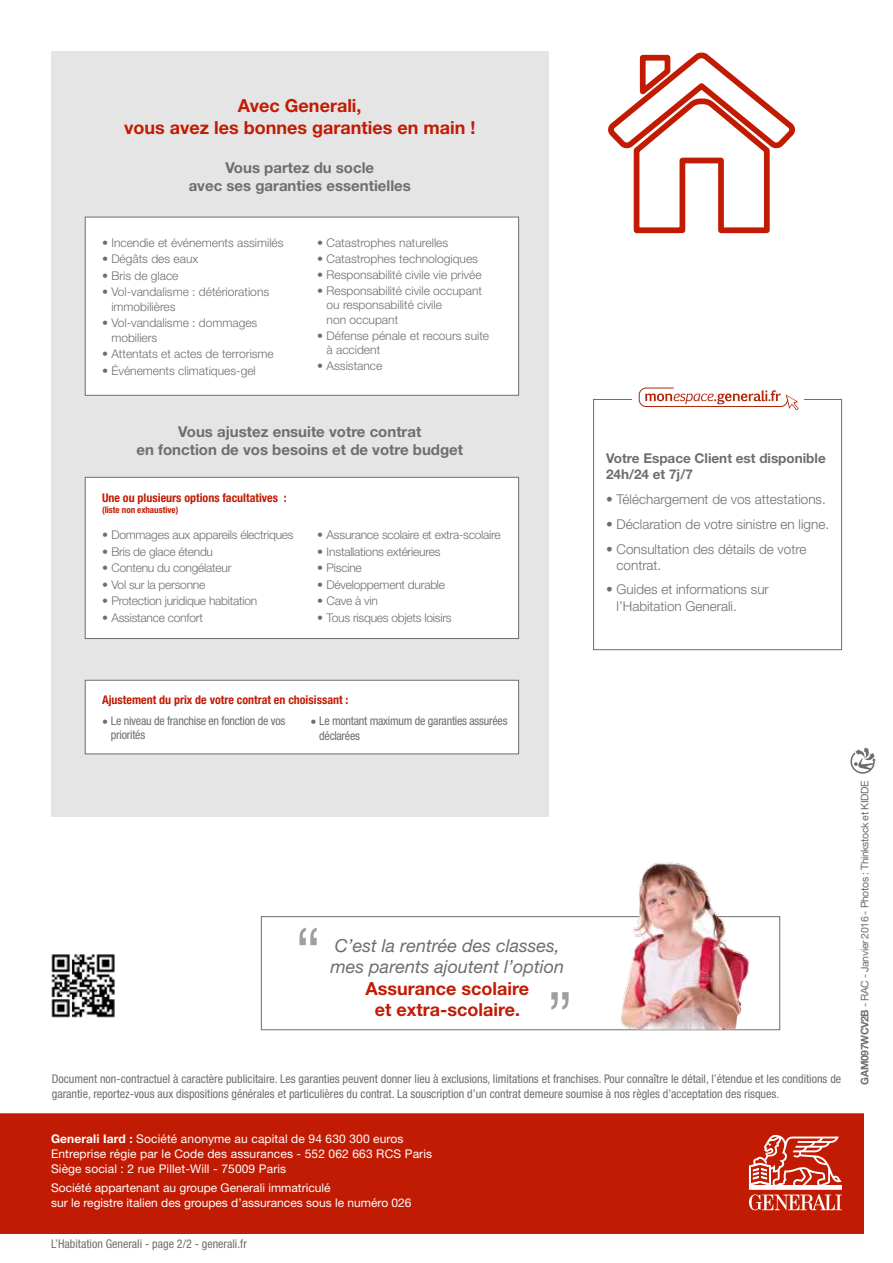
<style>
.page{position:relative;width:893px;height:1263px;background:#fff}
.page>*{position:absolute;margin:0;border:0;box-sizing:border-box;transform-origin:0 0}
.t1{font:condensed 69.15px "Helvetica Neue LT Std";color:#9e9f9f}
.t2{font:700 18px/21.6px "Helvetica Neue LT Std";color:#c11c03;text-align:center}
.t3{font:italic 18px/21.6px "Helvetica Neue LT Std";color:#6e6e6e}
.t4{font:700 15px/18px "Helvetica Neue LT Std";color:#6e6e6e;text-align:center}
.t5{font:300 13.5px/16.2px "Helvetica Neue LT Std";color:#6e6e6e}
.t6{font:700 13.5px/16.2px "Helvetica Neue LT Std";color:#6e6e6e}
.t7{font:300 12px/14.4px "Helvetica Neue LT Std";color:#6e6e6e}
.t8{font:condensed 12px/14.4px "Helvetica Neue LT Std";color:#6e6e6e}
.t9{font:300 12px "Helvetica Neue LT Std";letter-spacing:-.02em;color:#6e6e6e}
.t10{font:12px/15px "Helvetica Neue LT Std";letter-spacing:.01em;color:#fff}
.t11{font:condensed 12px/14.4px "Helvetica Neue LT Std";letter-spacing:-.02em;color:#6e6e6e}
.t12{font:700 condensed 12px "Helvetica Neue LT Std";color:#c11c03}
.t13{font:10.5px "Helvetica Neue LT Std";letter-spacing:-.04em;color:#6e6e6e}
.t14{font:700 condensed 9px "Helvetica Neue LT Std";color:#c11c03}
.s1{font-weight:700}
</style>
<div class="page">
<div style="left:0;top:1113px;width:864px;height:121px;background:#c11c03"></div>
<svg style="left:850px;top:747px;width:26px;height:27px"></svg>
<svg style="left:749px;top:1134px;width:93px;height:76px"></svg>
<div style="left:51px;top:51px;width:498px;height:765px;background:#e5e5e5"></div>
<div style="left:85px;top:217px;width:434px;height:178px;background:#fff"></div>
<div style="left:85px;top:477px;width:434px;height:162px;background:#fff;border:1px solid #6e6e6e"></div>
<div style="left:85px;top:680px;width:434px;height:74px;background:#fff;border:1px solid #6e6e6e"></div>
<div style="left:593px;top:399px;width:249px;height:251px;background:#fff;border:1px solid #6e6e6e"></div>
<div style="left:632px;top:383px;width:172px;height:32px;background:#fff"></div>
<svg style="left:639px;top:388px;width:160px;height:22px"></svg>
<svg style="left:608px;top:52px;width:187px;height:182px"></svg>
<img style="left:51px;top:954px;width:64px;height:64px">
<div style="left:261px;top:916px;width:519px;height:114px;border:1px solid #6e6e6e"></div>
<img style="left:619px;top:862px;width:132px;height:167px">
<h2 class="t2" style="left:124px;top:94px;width:353px">Avec Generali,<br>vous avez les bonnes garanties en main !</h2>
<p class="t4" style="left:189px;top:158px;width:224px">Vous partez du socle<br>avec ses garanties essentielles</p>
<p class="t7" style="left:102px;top:235px;width:183px">• Incendie et événements assimilés</p>
<p class="t7" style="left:102px;top:251px;width:98px">• Dégâts des eaux</p>
<p class="t7" style="left:102px;top:268px;width:78px">• Bris de glace</p>
<p class="t7" style="left:111px;top:285px;width:159px;text-indent:-9px">• Vol-vandalisme : détériorations immobilières</p>
<p class="t7" style="left:111px;top:315px;width:148px;text-indent:-9px">• Vol-vandalisme : dommages mobiliers</p>
<p class="t7" style="left:102px;top:346px;width:173px">• Attentats et actes de terrorisme</p>
<p class="t7" style="left:102px;top:363px;width:155px">• Événements climatiques-gel</p>
<p class="t7" style="left:317px;top:235px;width:132px">• Catastrophes naturelles</p>
<p class="t7" style="left:317px;top:251px;width:162px">• Catastrophes technologiques</p>
<p class="t7" style="left:317px;top:267px;width:166px">• Responsabilité civile vie privée</p>
<p class="t7" style="left:327px;top:283px;width:157px;text-indent:-9px">• Responsabilité civile occupant ou responsabilité civile<br>non occupant</p>
<p class="t7" style="left:327px;top:328px;width:164px;text-indent:-9px">• Défense pénale et recours suite à accident</p>
<p class="t7" style="left:317px;top:359px;width:67px">• Assistance</p>
<p class="t4" style="left:136px;top:422px;width:328px">Vous ajustez ensuite votre contrat<br>en fonction de vos besoins et de votre budget</p>
<p class="t12" style="left:102px;top:491px;width:186px">Une ou plusieurs options facultatives :</p>
<p class="t14" style="left:102px;top:504px;width:78px">(liste non exhaustive)</p>
<p class="t9" style="left:102px;top:527px;width:193px">• Dommages aux appareils électriques</p>
<p class="t9" style="left:102px;top:544px;width:113px">• Bris de glace étendu</p>
<p class="t9" style="left:102px;top:561px;width:131px">• Contenu du congélateur</p>
<p class="t9" style="left:102px;top:577px;width:105px">• Vol sur la personne</p>
<p class="t9" style="left:102px;top:594px;width:157px">• Protection juridique habitation</p>
<p class="t9" style="left:102px;top:610px;width:102px">• Assistance confort</p>
<p class="t9" style="left:317px;top:527px;width:185px">• Assurance scolaire et extra-scolaire</p>
<p class="t9" style="left:317px;top:544px;width:125px">• Installations extérieures</p>
<p class="t9" style="left:317px;top:561px;width:46px">• Piscine</p>
<p class="t9" style="left:317px;top:577px;width:129px">• Développement durable</p>
<p class="t7" style="left:317px;top:593px;width:62px">• Cave à vin</p>
<p class="t9" style="left:317px;top:610px;width:136px">• Tous risques objets loisirs</p>
<p class="t6" style="left:606px;top:450px;width:221px">Votre Espace Client est disponible<br>24h/24 et 7j/7</p>
<p class="t5" style="left:606px;top:491px;width:221px">• Téléchargement de vos attestations.</p>
<p class="t5" style="left:606px;top:516px;width:225px">• Déclaration de votre sinistre en ligne.</p>
<p class="t5" style="left:617px;top:540px;width:191px;text-indent:-11px">• Consultation des détails de votre contrat.</p>
<p class="t5" style="left:617px;top:581px;width:154px;text-indent:-11px">• Guides et informations sur l’Habitation Generali.</p>
<p class="t12" style="left:102px;top:692px;width:248px">Ajustement du prix de votre contrat en choisissant :</p>
<p class="t11" style="left:111px;top:713px;width:176px;text-indent:-9px">• Le niveau de franchise en fonction de vos priorités</p>
<p class="t11" style="left:319px;top:713px;width:190px;line-height:15px;text-indent:-9px">• Le montant maximum de garanties assurées déclarées</p>
<h1 class="t1" style="left:294px;top:912px;width:30px">“</h1>
<h2 class="t3" style="left:331px;top:934px;width:235px">C’est la rentrée des classes, mes parents ajoutent l’option</h2>
<h2 class="t2" style="left:366px;top:977px;width:165px">Assurance scolaire et extra-scolaire.</h2>
<h1 class="t1" style="left:546px;top:977px;width:30px">”</h1>
<p class="t8" style="left:52px;top:1072px;width:791px">Document non-contractuel à caractère publicitaire. Les garanties peuvent donner lieu à exclusions, limitations et franchises. Pour connaître le détail, l’étendue et les conditions de garantie, reportez-vous aux dispositions générales et particulières du contrat. La souscription d’un contrat demeure soumise à nos règles d’acceptation des risques.</p>
<p class="t10" style="left:51px;top:1130px;width:383px"><span class="s1">Generali Iard :</span> Société anonyme au capital de 94 630 300 euros<br>Entreprise régie par le Code des assurances - 552 062 663 RCS Paris<br>Siège social : 2 rue Pillet-Will - 75009 Paris</p>
<p class="t10" style="left:51px;top:1180px;width:362px">Société appartenant au groupe Generali immatriculé<br>sur le registre italien des groupes d’assurances sous le numéro 026</p>
<p class="t8" style="left:51px;top:1236px;width:197px">L’Habitation Generali - page 2/2 - generali.fr</p>
<p class="t13" style="left:858px;top:1085px;width:305px;rotate:-90deg"><span class="s1">GAM097WCV2B</span> - RAC - Janvier 2016 - Photos : Thinkstock et KIDDE</p>
</div>
